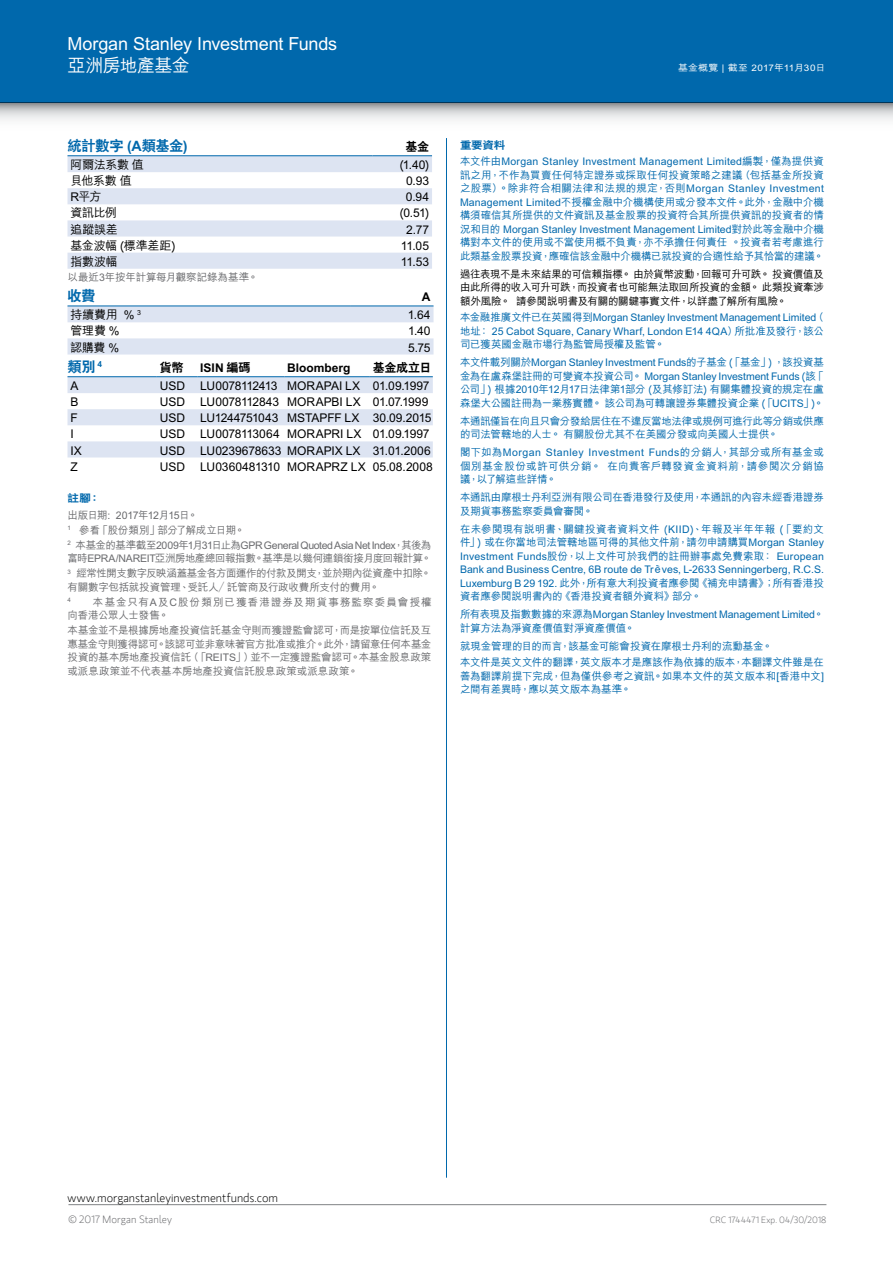
<style>
.page{position:relative;width:893px;height:1263px;background:#fff}
.page>*{position:absolute;margin:0;border:0;box-sizing:border-box;transform-origin:0 0}
.t1{font:500 18px/22.5px "M Hei HK";letter-spacing:-.01em;color:#fff}
.t2{font:800 14.25px "C Hei 2 HK";letter-spacing:-.025em;color:#0068ac}
.t3{font:500 12px "M Hei HK";letter-spacing:-.01em;color:#000}
.t4{font:300 12px "MS Gloriola II Std";color:#000}
.t5{font:800 12px "C Hei 2 HK";letter-spacing:-.005em;color:#000}
.t6{font:500 10.5px/13.5px "M Hei HK";letter-spacing:-.015em;color:#0068ac;text-align:justify}
.t7{font:500 10.5px/13.5px "M Hei HK";letter-spacing:-.025em;color:#696a6d}
.t8{font:500 10.5px/13.5px "M Hei HK";letter-spacing:-.025em;color:#000;text-align:justify}
.t9{font:500 10.5px/15px "M Hei HK";letter-spacing:-.045em;color:#696a6d}
.t10{font:500 10.5px/13.5px "M Hei HK";letter-spacing:.095em;color:#696a6d}
.t11{font:500 10.5px "M Hei HK";letter-spacing:-.005em;color:#696a6d}
.t12{font:300 10.5px "MS Gloriola II Std";letter-spacing:.005em;color:#696a6d}
.t13{font:800 10.5px "C Hei 2 HK";letter-spacing:-.015em;color:#0068ac;scale:1.1 1}
.t14{font:300 9px "MS Gloriola II Std";letter-spacing:.015em;color:#696a6d}
.t15{font:500 9px "M Hei HK";letter-spacing:.01em;color:#fff;scale:1.1 1}
.t16{font:500 6.15px "M Hei HK";color:#696a6d}
</style>
<div class="page">
<div style="left:0;top:0;width:893px;height:102px;background:#0068ac"></div>
<svg style="left:0;top:102px;width:893px;height:18px;background:#c1c5c9"></svg>
<svg style="left:68px;top:156px;width:364px;height:113px"></svg>
<hr style="left:68px;top:155px;width:304px;height:1px;background:#0068ac">
<hr style="left:372px;top:155px;width:60px;height:1px;background:#0068ac">
<svg style="left:68px;top:306px;width:366px;height:48px"></svg>
<hr style="left:68px;top:306px;width:282px;height:1px;background:#0068ac">
<hr style="left:350px;top:306px;width:83px;height:1px;background:#0068ac">
<svg style="left:68px;top:377px;width:365px;height:80px"></svg>
<hr style="left:68px;top:376px;width:89px;height:1px;background:#0068ac">
<hr style="left:157px;top:376px;width:40px;height:1px;background:#0068ac">
<hr style="left:197px;top:376px;width:87px;height:1px;background:#0068ac">
<hr style="left:284px;top:376px;width:86px;height:1px;background:#0068ac">
<hr style="left:370px;top:376px;width:63px;height:1px;background:#0068ac">
<hr style="left:446px;top:138px;width:1px;height:1040px;background:#0068ac">
<hr style="left:68px;top:1204px;width:758px;height:1px;background:#808285">
<h1 class="t1" style="left:68px;top:30px;width:271px">Morgan Stanley Investment Funds亞洲房地產基金</h1>
<h2 class="t2" style="left:68px;top:136px;width:122px">統計數字 (A類基金)</h2>
<p class="t5" style="left:405px;top:139px;width:25px">基金</p>
<p class="t3" style="left:70px;top:156px;width:75px">阿爾法系數 值</p>
<p class="t3" style="left:400px;top:156px;width:31px">(1.40)</p>
<p class="t3" style="left:70px;top:172px;width:63px">貝他系數 值</p>
<p class="t3" style="left:406px;top:172px;width:24px">0.93</p>
<p class="t3" style="left:70px;top:188px;width:33px">R平方</p>
<p class="t3" style="left:406px;top:188px;width:25px">0.94</p>
<p class="t3" style="left:70px;top:204px;width:48px">資訊比例</p>
<p class="t3" style="left:400px;top:204px;width:31px">(0.51)</p>
<p class="t3" style="left:70px;top:220px;width:49px">追蹤誤差</p>
<p class="t3" style="left:406px;top:220px;width:24px">2.77</p>
<p class="t3" style="left:70px;top:236px;width:106px">基金波幅 (標準差距)</p>
<p class="t3" style="left:401px;top:236px;width:30px">11.05</p>
<p class="t3" style="left:70px;top:253px;width:49px">指數波幅</p>
<p class="t3" style="left:401px;top:253px;width:30px">11.53</p>
<p class="t11" style="left:68px;top:269px;width:192px">以最近3年按年計算每月觀察記錄為基準。</p>
<h2 class="t2" style="left:68px;top:287px;width:30px">收費</h2>
<p class="t5" style="left:422px;top:289px;width:10px">A</p>
<p class="t3" style="left:71px;top:306px;width:72px">持續費用 % <sup>3</sup></p>
<p class="t3" style="left:408px;top:306px;width:24px">1.64</p>
<p class="t3" style="left:71px;top:322px;width:51px">管理費 %</p>
<p class="t3" style="left:408px;top:322px;width:24px">1.40</p>
<p class="t3" style="left:71px;top:338px;width:50px">認購費 %</p>
<p class="t3" style="left:408px;top:338px;width:24px">5.75</p>
<h2 class="t2" style="left:68px;top:357px;width:36px">類別 <sup>4</sup></h2>
<p class="t5" style="left:160px;top:360px;width:25px">貨幣</p>
<p class="t5" style="left:200px;top:360px;width:52px">ISIN 編碼</p>
<p class="t5" style="left:287px;top:360px;width:65px">Bloomberg</p>
<p class="t5" style="left:373px;top:360px;width:60px">基金成立日</p>
<p class="t3" style="left:70px;top:377px;width:10px">A</p>
<p class="t3" style="left:160px;top:377px;width:27px">USD</p>
<p class="t3" style="left:200px;top:377px;width:231px">LU0078112413 MORAPAI LX 01.09.1997</p>
<p class="t3" style="left:70px;top:393px;width:10px">B</p>
<p class="t3" style="left:160px;top:393px;width:27px">USD</p>
<p class="t3" style="left:200px;top:393px;width:230px">LU0078112843 MORAPBI LX 01.07.1999</p>
<p class="t3" style="left:70px;top:409px;width:9px">F</p>
<p class="t3" style="left:160px;top:409px;width:27px">USD</p>
<p class="t3" style="left:200px;top:409px;width:233px">LU1244751043 MSTAPFF LX 30.09.2015</p>
<p class="t3" style="left:70px;top:425px;width:5px">I</p>
<p class="t3" style="left:160px;top:425px;width:27px">USD</p>
<p class="t3" style="left:200px;top:425px;width:231px">LU0078113064 MORAPRI LX 01.09.1997</p>
<p class="t3" style="left:70px;top:441px;width:13px">IX</p>
<p class="t3" style="left:160px;top:441px;width:27px">USD</p>
<p class="t3" style="left:200px;top:441px;width:232px">LU0239678633 MORAPIX LX 31.01.2006</p>
<p class="t3" style="left:70px;top:457px;width:9px">Z</p>
<p class="t3" style="left:160px;top:457px;width:27px">USD</p>
<p class="t3" style="left:200px;top:457px;width:234px">LU0360481310 MORAPRZ LX 05.08.2008</p>
<p class="t13" style="left:68px;top:491px;width:31px">註腳：</p>
<p class="t7" style="left:68px;top:506px;width:365px;line-height:15px">出版日期: 2017年12月15日。<br><sup>1</sup> 參看「股份類別」部分了解成立日期。<br><sup>2</sup> 本基金的基準截至2009年1月31日止為GPR General Quoted Asia Net Index，其後為</p>
<p class="t9" style="left:67px;top:550px;width:365px">富時EPRA/NAREIT亞洲房地產總回報指數。基準是以幾何連鎖銜接月度回報計算。<br><sup>3</sup> 經常性開支數字反映涵蓋基金各方面運作的付款及開支，並於期內從資產中扣除。</p>
<p class="t7" style="left:68px;top:579px;width:314px">有關數字包括就投資管理、受託人／託管商及行政收費所支付的費用。</p>
<p class="t16" style="left:68px;top:595px;width:5px">4</p>
<p class="t10" style="left:67px;top:594px;width:365px;text-indent:25px">本基金只有A及C股份類別已獲香港證券及期貨事務監察委員會授權向香港公眾人士發售。</p>
<p class="t7" style="left:67px;top:623px;width:365px;text-align:justify">本基金並不是根據房地產投資信託基金守則而獲證監會認可，而是按單位信託及互惠基金守則獲得認可。該認可並非意味著官方批准或推介。此外，請留意任何本基金投資的基本房地產投資信託（「REITS」）並不一定獲證監會認可。本基金股息政策或派息政策並不代表基本房地產投資信託股息政策或派息政策。</p>
<p class="t15" style="left:678px;top:61px;width:136px">基金概覽 | 截至 2017年11月30日</p>
<p class="t13" style="left:460px;top:138px;width:43px">重要資料</p>
<p class="t6" style="left:460px;top:154px;width:365px">本文件由Morgan Stanley Investment Management Limited編製，僅為提供資訊之用，不作為買賣任何特定證券或採取任何投資策略之建議（包括基金所投資之股票）。除非符合相關法律和法規的規定，否則Morgan Stanley Investment Management Limited不授權金融中介機構使用或分發本文件。此外，金融中介機構須確信其所提供的文件資訊及基金股票的投資符合其所提供資訊的投資者的情況和目的 Morgan Stanley Investment Management Limited對於此等金融中介機構對本文件的使用或不當使用概不負責，亦不承擔任何責任 。投資者若考慮進行此類基金股票投資，應確信該金融中介機構已就投資的合適性給予其恰當的建議。</p>
<p class="t8" style="left:460px;top:266px;width:365px">過往表現不是未來結果的可信賴指標。 由於貨幣波動，回報可升可跌。 投資價值及由此所得的收入可升可跌，而投資者也可能無法取回所投資的金額。 此類投資牽涉額外風險。 請參閱說明書及有關的關鍵事實文件，以詳盡了解所有風險。</p>
<p class="t6" style="left:460px;top:310px;width:365px">本金融推廣文件已在英國得到Morgan Stanley Investment Management Limited（地址： 25 Cabot Square, Canary Wharf, London E14 4QA）所批准及發行，該公司已獲英國金融市場行為監管局授權及監管。</p>
<p class="t6" style="left:460px;top:355px;width:365px">本文件載列關於Morgan Stanley Investment Funds的子基金 (「基金」) ，該投資基金為在盧森堡註冊的可變資本投資公司。 Morgan Stanley Investment Funds (該「公司」) 根據2010年12月17日法律第1部分 (及其修訂法) 有關集體投資的規定在盧森堡大公國註冊為一業務實體。 該公司為可轉讓證券集體投資企業 (「UCITS」)。</p>
<p class="t6" style="left:460px;top:413px;width:365px">本通訊僅旨在向且只會分發給居住在不違反當地法律或規例可進行此等分銷或供應的司法管轄地的人士。 有關股份尤其不在美國分發或向美國人士提供。</p>
<p class="t6" style="left:460px;top:445px;width:365px">閣下如為Morgan Stanley Investment Funds的分銷人，其部分或所有基金或個別基金股份或許可供分銷。 在向貴客戶轉發資金資料前，請參閱次分銷協議，以了解這些詳情。</p>
<p class="t6" style="left:460px;top:490px;width:365px">本通訊由摩根士丹利亞洲有限公司在香港發行及使用，本通訊的內容未經香港證券及期貨事務監察委員會審閱。</p>
<p class="t6" style="left:460px;top:521px;width:365px">在未參閱現有說明書、關鍵投資者資料文件 (KIID)、年報及半年年報 (「要約文件」) 或在你當地司法管轄地區可得的其他文件前，請勿申請購買Morgan Stanley Investment Funds股份，以上文件可於我們的註冊辦事處免費索取： European Bank and Business Centre, 6B route de Trèves, L-2633 Senningerberg, R.C.S.<br>Luxemburg B 29 192. 此外，所有意大利投資者應參閱《補充申請書》；所有香港投資者應參閱說明書內的《香港投資者額外資料》部分。</p>
<p class="t6" style="left:460px;top:607px;width:365px">所有表現及指數數據的來源為Morgan Stanley Investment Management Limited。計算方法為淨資產價值對淨資產價值。</p>
<p class="t6" style="left:460px;top:637px;width:365px;line-height:16.5px">就現金管理的目的而言，該基金可能會投資在摩根士丹利的流動基金。<br>本文件是英文文件的翻譯，英文版本才是應該作為依據的版本，本翻譯文件雖是在</p>
<p class="t6" style="left:460px;top:668px;width:365px">善為翻譯前提下完成，但為僅供參考之資訊。如果本文件的英文版本和[香港中文]之間有差異時，應以英文版本為基準。</p>
<p class="t4" style="left:68px;top:1189px;width:212px">www.morganstanleyinvestmentfunds.com</p>
<p class="t12" style="left:68px;top:1212px;width:105px">© 2017 Morgan Stanley</p>
<p class="t14" style="left:710px;top:1214px;width:118px">CRC 1744471 Exp. 04/30/2018</p>
</div>
